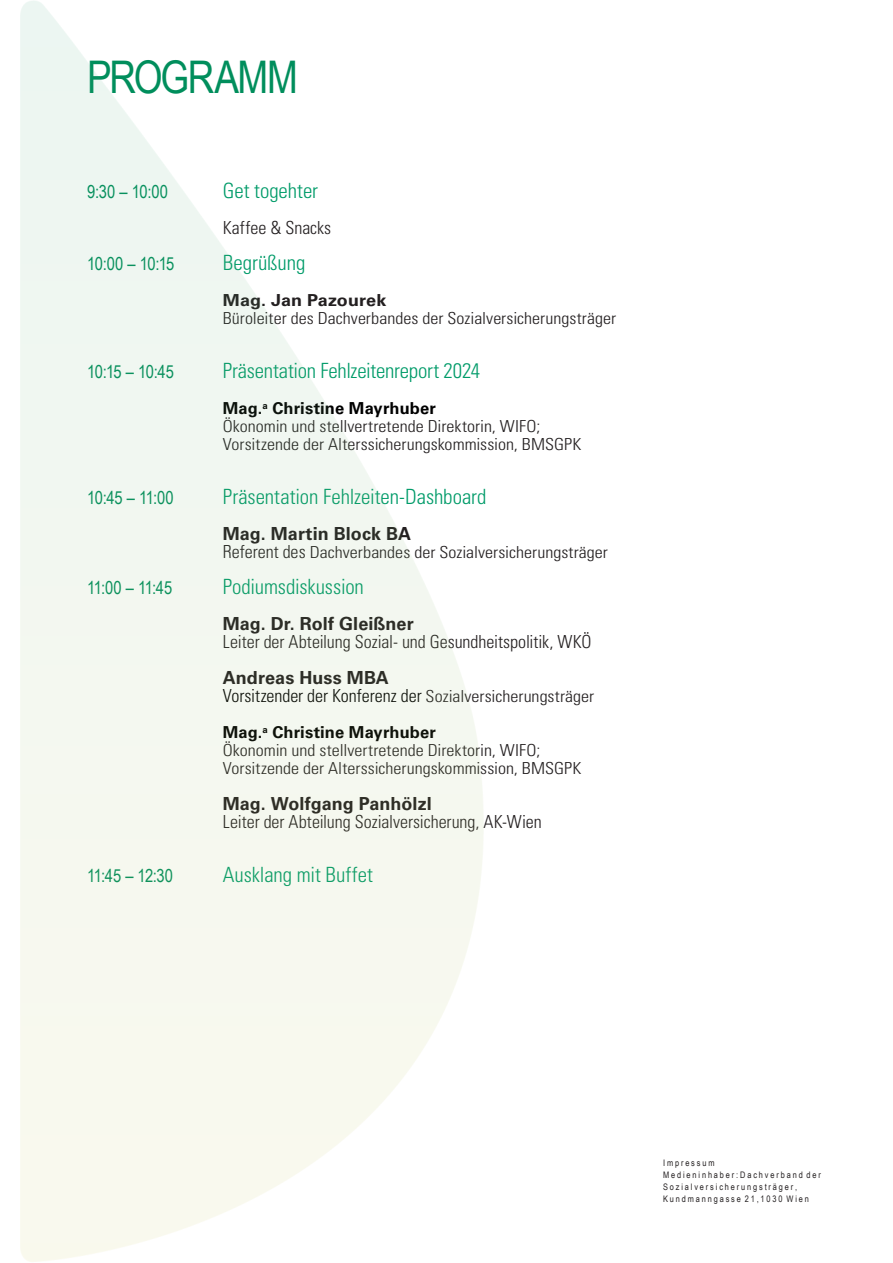
<style>
.page{position:relative;width:893px;height:1263px;background:#fff}
.page>*{position:absolute;margin:0;border:0;box-sizing:border-box;transform-origin:0 0}
.Titel{font:45px "Arial Narrow";letter-spacing:-.03em;color:#008e5c}
.p__semi{font:300 condensed 21px "Univers LT Std";letter-spacing:-.005em;color:#009b69}
.p{font:300 condensed 21px "Univers LT Std";letter-spacing:-.015em;color:#009b69}
.p__small{font:300 condensed 21px "Univers LT Std";color:#009b69}
.p__semi-2{font:300 condensed 18px "Univers LT Std";letter-spacing:-.005em;color:#231f20}
.p__semi-3{font:700 18px "Univers LT Std";letter-spacing:.005em;color:#231f20}
.p__bold_blau{font:18px "Arial Narrow";letter-spacing:-.03em;color:#008e5c}
.p__semi-4{font:300 condensed 18px "Univers LT Std";letter-spacing:-.005em;color:#000}
.p-2{font:300 condensed 16.5px "Univers LT Std";color:#231f20;scale:1.09 1}
.p__small-2{font:300 condensed 16.5px "Univers LT Std";color:#231f20;scale:1.09 1}
.p__semi-5{font:300 condensed 16.5px "Univers LT Std";color:#231f20;scale:1.09 1}
.p__semi-6{font:700 16.5px "Univers LT Std";letter-spacing:.01em;color:#000}
.p__small-3{font:700 16.5px "Univers LT Std";letter-spacing:.005em;color:#231f20;scale:1.09 1}
.t1{font:9px "Arial Narrow";color:#231f20}
.s1{font-size:18px}
.s2{font-size:16.5px;color:#231f20}
</style>
<div class="page">
<p class="Titel" style="left:87px;top:44px;width:212px">PROGRAMM</p>
<p class="p__bold_blau" style="left:87px;top:178px;width:82px">9:30 – 10:00</p>
<p class="p__semi" style="left:223px;top:178px;width:97px">Get togehter</p>
<p class="p__semi-2" style="left:223px;top:217px;width:110px">Kaffee &amp; Snacks</p>
<p class="p__bold_blau" style="left:87px;top:250px;width:89px">10:00 – 10:15</p>
<p class="p__small" style="left:223px;top:250px;width:84px">Begrüßung</p>
<p class="p__small-3" style="left:223px;top:291px;width:152px">Mag. Jan Pazourek</p>
<p class="p__small-2" style="left:223px;top:308px;width:362px">Büroleiter des Dachverbandes der Sozialversicherungsträger</p>
<p class="p__bold_blau" style="left:87px;top:358px;width:88px">10:15 – 10:45</p>
<p class="p" style="left:223px;top:358px;width:259px">Präsentation Fehlzeitenreport 2024</p>
<p class="p__semi-6" style="left:223px;top:399px;width:215px">Mag.<sup>a</sup> Christine Mayrhuber</p>
<p class="p-2" style="left:223px;top:416px;width:293px">Ökonomin und stellvertretende Direktorin, WIFO;</p>
<p class="p-2" style="left:223px;top:434px;width:330px">Vorsitzende der Alterssicherungskommission, BMSGPK</p>
<p class="p__bold_blau" style="left:87px;top:484px;width:88px">10:45 – 11:00</p>
<p class="p__semi" style="left:223px;top:484px;width:265px">Präsentation Fehlzeiten-Dashboard</p>
<p class="p__semi-3" style="left:223px;top:523px;width:190px">Mag. Martin Block BA</p>
<p class="p__semi-5" style="left:223px;top:542px;width:355px"><span class="s1">Referent des</span> Dachverbandes der Sozialversicherungsträger</p>
<p class="p__bold_blau" style="left:87px;top:574px;width:87px">11:00 – 11:45</p>
<p class="p__semi" style="left:223px;top:574px;width:143px">Podiumsdiskussion</p>
<p class="p__semi-3" style="left:223px;top:613px;width:192px">Mag. Dr. Rolf Gleißner</p>
<p class="p__semi-2" style="left:223px;top:631px;width:370px">Leiter der Abteilung Sozial- und Gesundheitspolitik, WKÖ</p>
<p class="p__semi-3" style="left:223px;top:667px;width:167px">Andreas Huss MBA</p>
<p class="p__semi-4" style="left:223px;top:685px;width:373px">Vorsitzender der Konferenz der <span class="s2">Sozialversicherungsträger</span></p>
<p class="p__semi-6" style="left:223px;top:723px;width:215px">Mag.<sup>a</sup> Christine Mayrhuber</p>
<p class="p-2" style="left:223px;top:740px;width:293px">Ökonomin und stellvertretende Direktorin, WIFO;</p>
<p class="p-2" style="left:223px;top:758px;width:330px">Vorsitzende der Alterssicherungskommission, BMSGPK</p>
<p class="p__semi-3" style="left:223px;top:793px;width:210px">Mag. Wolfgang Panhölzl</p>
<p class="p__semi-2" style="left:223px;top:811px;width:320px">Leiter der Abteilung Sozialversicherung, AK-Wien</p>
<p class="p__bold_blau" style="left:87px;top:862px;width:87px">11:45 – 12:30</p>
<p class="p__small" style="left:223px;top:862px;width:152px">Ausklang mit Buffet</p>
<p class="t1" style="left:663px;top:1157px;width:53px">I m p r e s s u m</p>
<p class="t1" style="left:663px;top:1169px;width:159px">M e d i e n i n h a b e r : D a c h v e r b a n d d e r</p>
<p class="t1" style="left:663px;top:1181px;width:136px">S o z i a l v e r s i c h e r u n g s t r ä g e r ,</p>
<p class="t1" style="left:663px;top:1193px;width:147px">K u n d m a n n g a s s e 2 1 , 1 0 3 0 W i e n</p>
</div>
